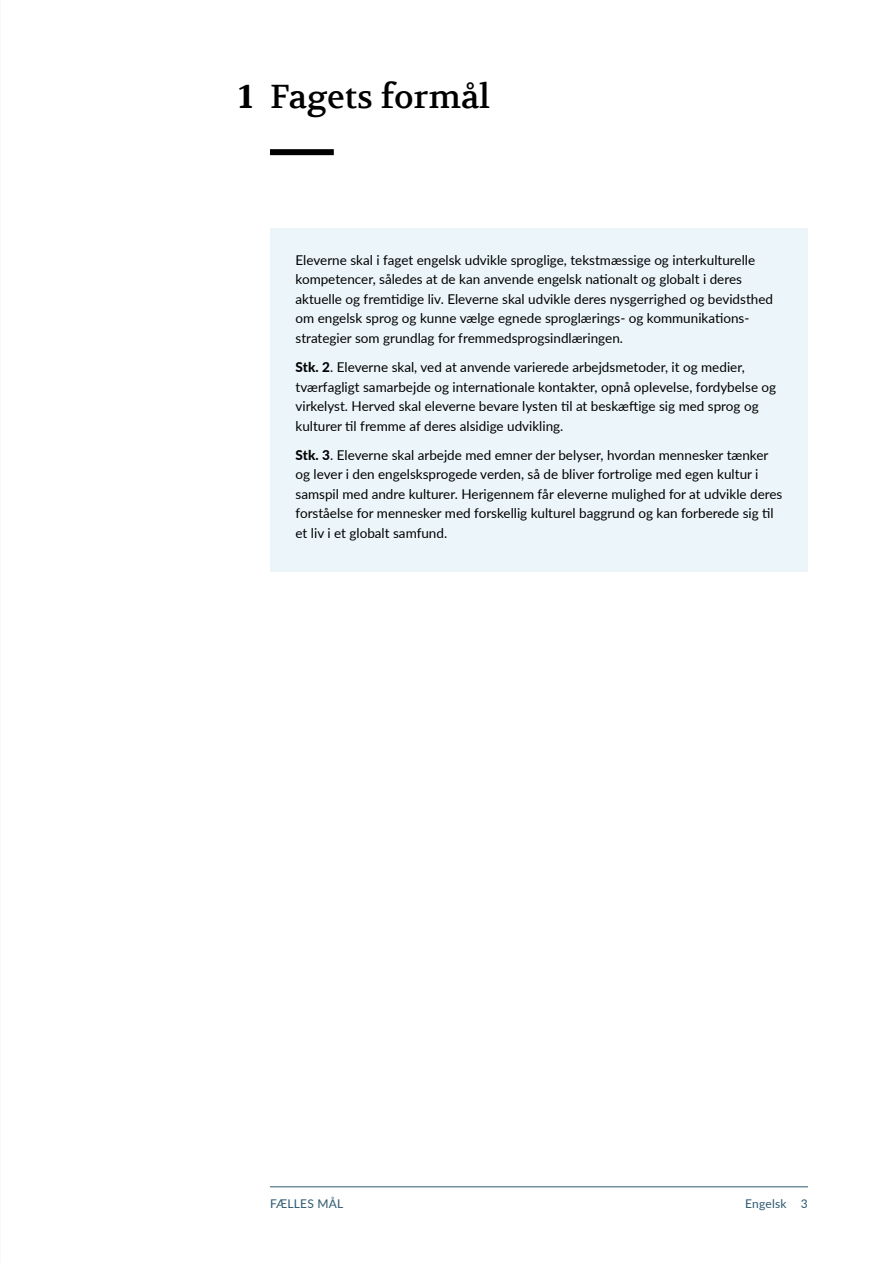
<style>
.page{position:relative;width:893px;height:1263px;background:#fff}
.page>*{position:absolute;margin:0;border:0;box-sizing:border-box;transform-origin:0 0}
.t1{font:33px "Volkhov";color:#000}
._02_kapitel_NR{font:700 33px "Volkhov";color:#000}
._04_Brødtekst_9_13{font:13.5px/19.5px "Lato";color:#000}
.t2{font:12px "Lato";letter-spacing:.02em;color:#2b586f}
.s1{font-weight:800}
</style>
<div class="page">
<div style="left:270px;top:149px;width:64px;height:6px;background:#000"></div>
<div style="left:270px;top:228px;width:538px;height:344px;background:#ecf6fa"></div>
<hr style="left:270px;top:1186px;width:538px;height:1px;background:#2b586f">
<p class="_02_kapitel_NR" style="left:238px;top:77px;width:16px">1</p>
<h2 class="t1" style="left:270px;top:76px;width:222px">Fagets formål</h2>
<p class="_04_Brødtekst_9_13" style="left:296px;top:250px;width:479px">Eleverne skal i faget engelsk udvikle sproglige, tekstmæssige og interkulturelle kompetencer, således at de kan anvende engelsk nationalt og globalt i deres aktuelle og fremtidige liv. Eleverne skal udvikle deres nysgerrighed og bevidsthed om engelsk sprog og kunne vælge egnede sproglærings- og kommunikations&shy;strategier som grundlag for fremmedsprogsindlæringen.</p>
<p class="_04_Brødtekst_9_13" style="left:296px;top:357px;width:482px"><span class="s1">Stk. 2</span>. Eleverne skal, ved at anvende varierede arbejdsmetoder, it og medier, tværfagligt samarbejde og internationale kontakter, opnå oplevelse, fordybelse og virkelyst. Herved skal eleverne bevare lysten til at beskæftige sig med sprog og kulturer til fremme af deres alsidige udvikling.</p>
<p class="_04_Brødtekst_9_13" style="left:296px;top:445px;width:488px"><span class="s1">Stk. 3</span>. Eleverne skal arbejde med emner der belyser, hvordan mennesker tænker og lever i den engelsksprogede verden, så de bliver fortrolige med egen kultur i samspil med andre kulturer. Herigennem får eleverne mulighed for at udvikle deres forståelse for mennesker med forskellig kulturel baggrund og kan forberede sig til et liv i et globalt samfund.</p>
<p class="t2" style="left:270px;top:1195px;width:75px">Fælles Mål</p>
<p class="t2" style="left:745px;top:1195px;width:64px">Engelsk 3</p>
</div>
